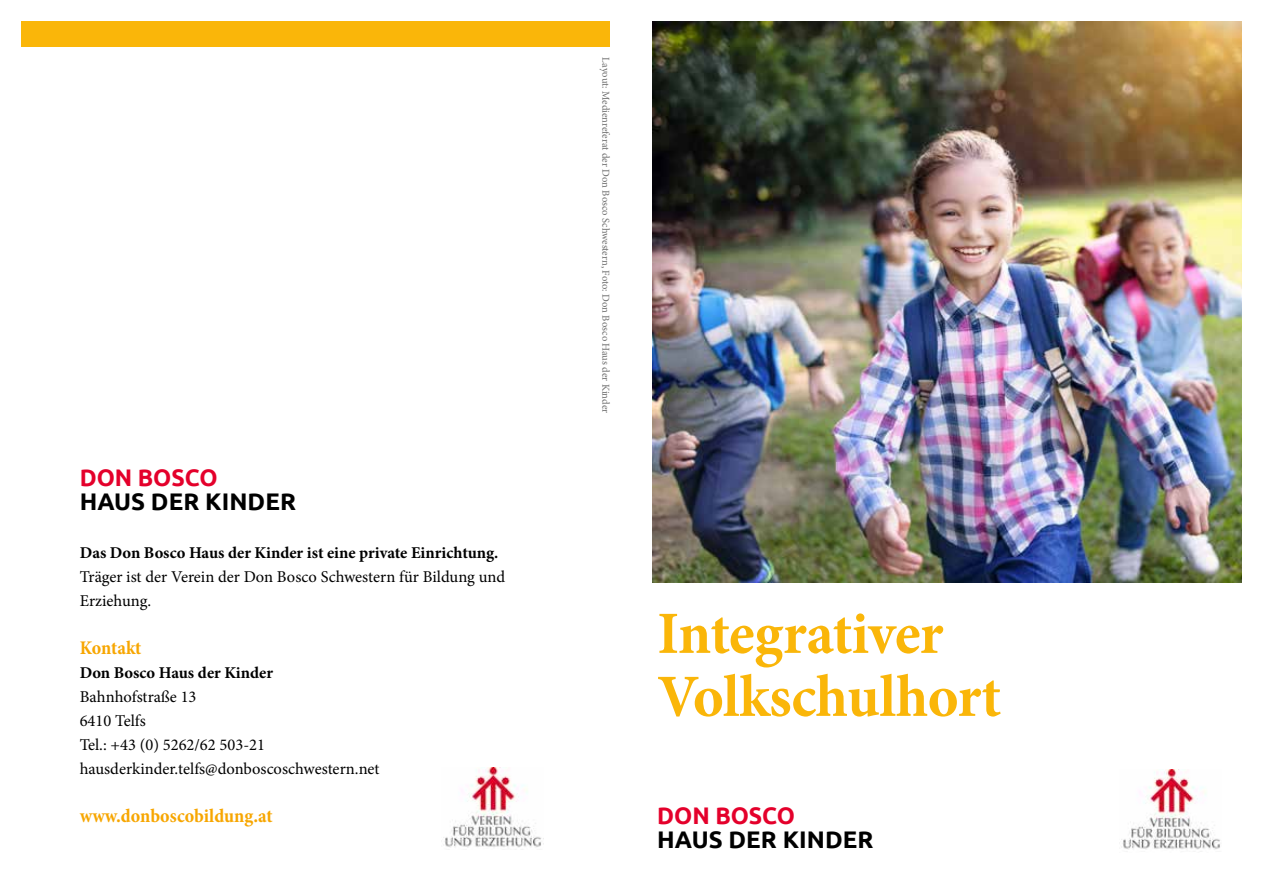
<style>
.page{position:relative;width:1263px;height:893px;background:#fff}
.page>*{position:absolute;margin:0;border:0;box-sizing:border-box;transform-origin:0 0}
.t1{font:700 60px/63px "Minion Pro";letter-spacing:-.01em;color:#fab609}
.t2{font:700 24px "Ubuntu";letter-spacing:.005em;color:#000}
.t3{font:700 24px "Ubuntu";color:#e4002b;scale:.96 1}
.t4{font:700 condensed 19.5px "Minion Pro";color:#f7a600}
.t5{font:16.5px/24px "Minion Pro";color:#000}
.t6{font:700 16.5px "Minion Pro";color:#000}
.t7{font:10.5px "Minion Pro";color:#6e6e6e}
</style>
<div class="page">
<img style="left:653px;top:21px;width:589px;height:561px">
<img style="left:1121px;top:770px;width:99px;height:82px">
<img style="left:443px;top:768px;width:98px;height:82px">
<div style="left:21px;top:21px;width:589px;height:26px;background:#fab609"></div>
<h2 class="t3" style="left:80px;top:463px;width:145px">DON BOSCO</h2>
<h2 class="t2" style="left:80px;top:487px;width:218px">HAUS DER KINDER</h2>
<p class="t6" style="left:80px;top:541px;width:420px">Das Don Bosco Haus der Kinder ist eine private Einrichtung.</p>
<p class="t5" style="left:80px;top:565px;width:427px">Träger ist der Verein der Don Bosco Schwestern für Bildung und<br>Erziehung.</p>
<p class="t4" style="left:80px;top:634px;width:63px">Kontakt</p>
<p class="t6" style="left:80px;top:661px;width:195px">Don Bosco Haus der Kinder</p>
<p class="t5" style="left:80px;top:685px;width:301px">Bahnhofstraße 13<br>6410 Telfs<br>Tel.: +43 (0) 5262/62 503-21 hausderkinder.telfs@donboscoschwestern.net</p>
<p class="t4" style="left:80px;top:802px;width:194px">www.donboscobildung.at</p>
<p class="t7" style="left:613px;top:57px;width:357px;rotate:90deg">Layout: Medienreferat der Don Bosco Schwestern, Foto: Don Bosco Haus der Kinder</p>
<h1 class="t1" style="left:657px;top:601px;width:345px">Integrativer<br>Volkschulhort</h1>
<h2 class="t3" style="left:657px;top:801px;width:145px">DON BOSCO</h2>
<h2 class="t2" style="left:657px;top:825px;width:218px">HAUS DER KINDER</h2>
</div>
